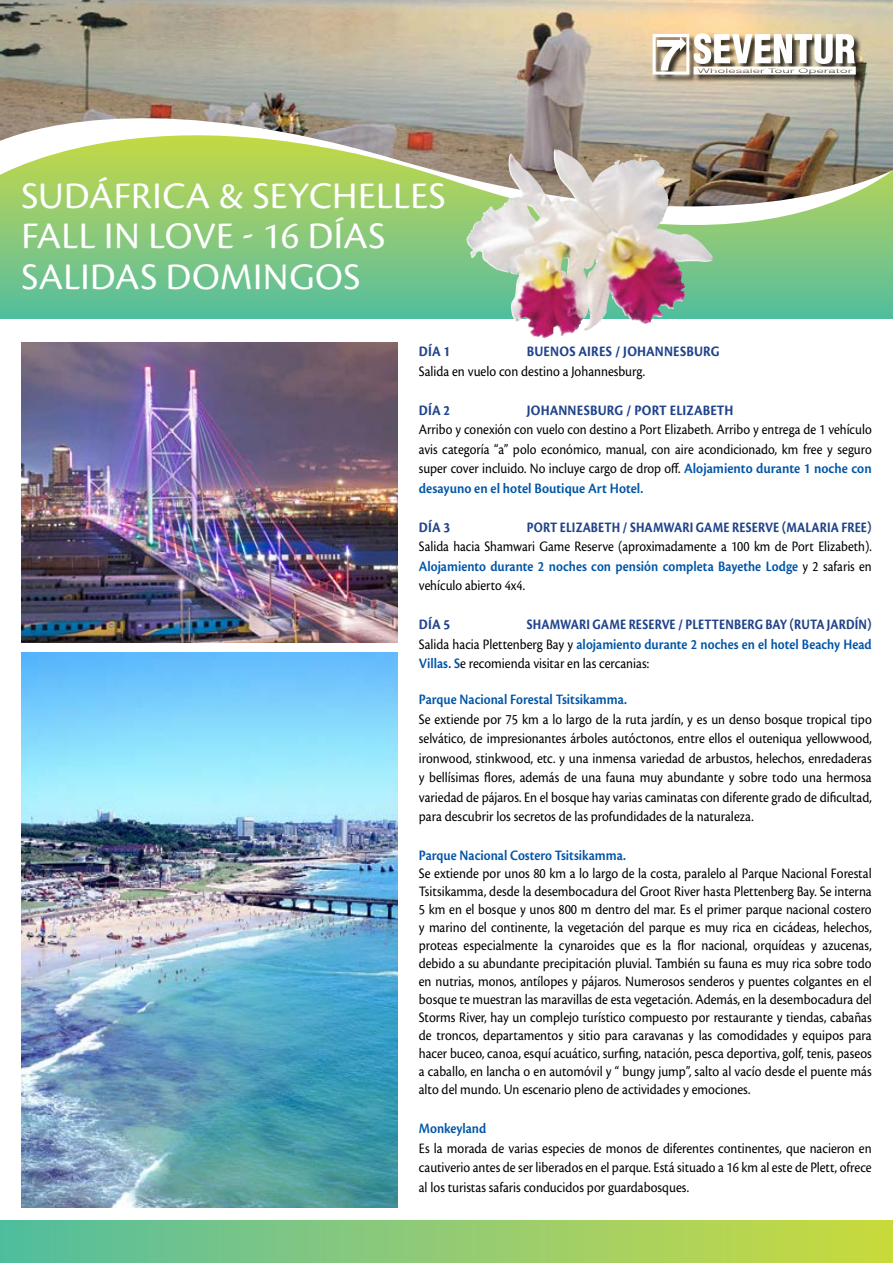
<style>
.page{position:relative;width:893px;height:1263px;background:#fff}
.page>*{position:absolute;margin:0;border:0;box-sizing:border-box;transform-origin:0 0}
.t1{font:39px/40.5px "Cronos Pro";letter-spacing:.01em;color:#fff}
.t2{font:15px/18px "Cronos Pro";letter-spacing:-.005em;color:#000;text-align:justify;scale:.9 1}
.t3{font:15px/19.5px "Cronos Pro";letter-spacing:-.005em;color:#000;text-align:justify;scale:.89 1}
.t4{font:600 15px "Cronos Pro";color:#0055a7;scale:.9 1}
.t5{font:700 15px "Cronos Pro";letter-spacing:.01em;color:#20438b;scale:.9 1}
.t6{font:700 15px "Cronos Pro";letter-spacing:.01em;color:#20438b;scale:.85 1}
.s1{font-weight:600;color:#0055a7}
.s2{font-weight:700;color:#20438b}
</style>
<div class="page">
<svg style="left:0;top:296px;width:893px;height:23px;background:#67ae95"></svg>
<svg style="left:0;top:208px;width:893px;height:88px;background:#95c690"></svg>
<img style="left:0;top:0;width:893px;height:208px">
<div style="left:0;top:1220px;width:893px;height:43px;background:linear-gradient(to right,#54bda2,#ccda40)"></div>
<img style="left:21px;top:653px;width:377px;height:555px">
<img style="left:554px;top:149px;width:8px;height:33px">
<div style="left:653px;top:34px;width:211px;height:49px;background:#000;opacity:.77"></div>
<div style="left:653px;top:34px;width:36px;height:41px;border:3px solid #fff"></div>
<svg style="left:657px;top:37px;width:29px;height:33px"></svg>
<svg style="left:694px;top:33px;width:162px;height:42px"></svg>
<img style="left:21px;top:342px;width:377px;height:300px">
<h1 class="t1" style="left:21px;top:176px;width:426px">sudáfrica &amp; seychelles fall in love - 16 días salidas domingos</h1>
<p class="t5" style="left:419px;top:343px;width:36px">DÍA 1</p>
<p class="t5" style="left:527px;top:343px;width:216px">BUENOS AIRES / JOHANNESBURG</p>
<p class="t2" style="left:419px;top:362px;width:253px">Salida en vuelo con destino a Johannesburg.</p>
<p class="t5" style="left:419px;top:401px;width:36px">DÍA 2</p>
<p class="t5" style="left:527px;top:401px;width:231px">JOHANNESBURG / PORT ELIZABETH</p>
<p class="t3" style="left:419px;top:420px;width:510px">Arribo y conexión con vuelo con destino a Port Elizabeth. Arribo y entrega de 1 vehículo avis categoría “a” polo económico, manual, con aire acondicionado, km free y seguro super cover incluido. No incluye cargo de drop off. <span class="s1">Alojamiento durante 1 noche con desayuno en el hotel Boutique Art Hotel.</span></p>
<p class="t5" style="left:419px;top:518px;width:36px">DÍA 3</p>
<p class="t6" style="left:527px;top:518px;width:407px">PORT ELIZABETH / SHAMWARI GAME RESERVE (MALARIA FREE)</p>
<p class="t3" style="left:419px;top:537px;width:510px">Salida hacia Shamwari Game Reserve (aproximadamente a 100 km de Port Elizabeth).<br><span class="s1">Alojamiento durante 2 noches con pensión completa Bayethe Lodge</span> y 2 safaris en vehículo abierto 4x4.</p>
<p class="t5" style="left:419px;top:616px;width:36px">DÍA 5</p>
<p class="t2" style="left:419px;top:615px;width:505px;line-height:19.5px;text-indent:108px"><span class="s2">SHAMWARI GAME RESERVE / PLETTENBERG BAY (RUTA JARDÍN)<br></span>Salida hacia Plettenberg Bay y <span class="s1">alojamiento durante 2 noches en el hotel Beachy Head Villas. S</span>e recomienda visitar en las cercanias:</p>
<p class="t4" style="left:419px;top:691px;width:233px">Parque Nacional Forestal Tsitsikamma.</p>
<p class="t2" style="left:419px;top:709px;width:505px;line-height:19.5px">Se extiende por 75 km a lo largo de la ruta jardín, y es un denso bosque tropical tipo selvático, de impresionantes árboles autóctonos, entre ellos el outeniqua yellowwood, ironwood, stinkwood, etc. y una inmensa variedad de arbustos, helechos, enredaderas y bellísimas flores, además de una fauna muy abundante y sobre todo una hermosa variedad de pájaros. En el bosque hay varias caminatas con diferente grado de dificultad, para descubrir los secretos de las profundidades de la naturaleza.</p>
<p class="t4" style="left:419px;top:847px;width:232px">Parque Nacional Costero Tsitsikamma.</p>
<p class="t2" style="left:419px;top:864px;width:505px">Se extiende por unos 80 km a lo largo de la costa, paralelo al Parque Nacional Forestal Tsitsikamma, desde la desembocadura del Groot River hasta Plettenberg Bay. Se interna 5 km en el bosque y unos 800 m dentro del mar. Es el primer parque nacional costero y marino del continente, la vegetación del parque es muy rica en cicádeas, helechos, proteas especialmente la cynaroides que es la flor nacional, orquídeas y azucenas, debido a su abundante precipitación pluvial. También su fauna es muy rica sobre todo en nutrias, monos, antílopes y pájaros. Numerosos senderos y puentes colgantes en el bosque te muestran las maravillas de esta vegetación. Además, en la desembocadura del Storms River, hay un complejo turístico compuesto por restaurante y tiendas, cabañas de troncos, departamentos y sitio para caravanas y las comodidades y equipos para hacer buceo, canoa, esquí acuático, surfing, natación, pesca deportiva, golf, tenis, paseos a caballo, en lancha o en automóvil y “ bungy jump”, salto al vacío desde el puente más alto del mundo. Un escenario pleno de actividades y emociones.</p>
<p class="t4" style="left:419px;top:1120px;width:76px">Monkeyland</p>
<p class="t2" style="left:419px;top:1138px;width:505px;line-height:19.5px">Es la morada de varias especies de monos de diferentes continentes, que nacieron en cautiverio antes de ser liberados en el parque. Está situado a 16 km al este de Plett, ofrece al los turistas safaris conducidos por guardabosques.</p>
</div>
